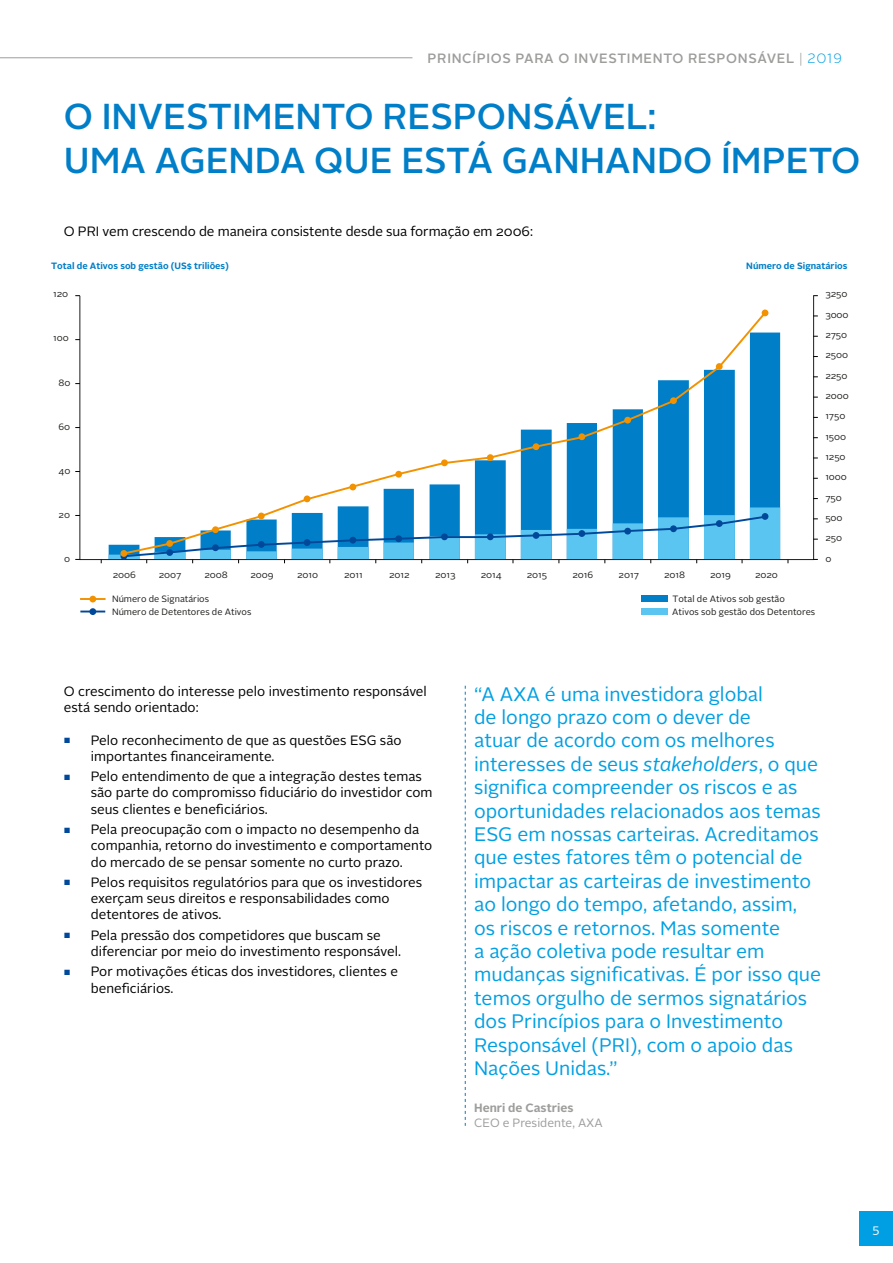
<style>
.page{position:relative;width:893px;height:1263px;background:#fff}
.page>*{position:absolute;margin:0;border:0;box-sizing:border-box;transform-origin:0 0}
.t1{font:500 36px/43.2px "Alright Sans";color:#007ec7}
.t2{font:19.5px/23.4px "Alright Sans";color:#009fe3}
.t3{font:13.5px/16.2px "Alright Sans";color:#000}
.t4{font:500 13.5px "Alright Sans";letter-spacing:.05em;color:#9d9d9c}
.t5{font:12px "Alright Sans";color:#9d9d9c}
.t6{font:700 12px "Alright Sans";color:#9d9d9c}
.t7{font:12px "Alright Sans";color:#fff}
.t8{font:9.15px "Alright Sans";letter-spacing:-.005em;color:#1d1d1b}
.t9{font:700 9.15px "Alright Sans";color:#007ec7}
.s1{font-weight:300}
.s2{font-weight:300;color:#009fe3}
.s3{font-size:7.5px;color:#00489a}
.s4{font-style:italic}
</style>
<div class="page">
<hr style="left:0;top:57px;width:412px;height:1px;background:#9d9d9c">
<div style="left:859px;top:1212px;width:34px;height:34px;background:#009fe3"></div>
<div style="left:768px;top:333px;width:12px;height:174px;background:#007ec7"></div>
<svg style="left:109px;top:507px;width:671px;height:56px"></svg>
<svg style="left:121px;top:310px;width:647px;height:246px"></svg>
<div style="left:79px;top:295px;width:735px;height:265px;border:1px solid #1d1d1b"></div>
<div style="left:641px;top:595px;width:26px;height:7px;background:#007ec7"></div>
<div style="left:641px;top:608px;width:26px;height:7px;background:#5bc5f2"></div>
<hr style="left:81px;top:598px;width:24px;height:2px;background:#f39200">
<div style="left:89px;top:596px;width:7px;height:6px;background:#f39200;border-radius:50%"></div>
<hr style="left:81px;top:610px;width:23px;height:2px;background:#004899">
<div style="left:89px;top:608px;width:7px;height:7px;background:#004899;border-radius:50%"></div>
<div style="left:762px;top:513px;width:6px;height:7px;background:#004899;border-radius:50%"></div>
<div style="left:716px;top:520px;width:7px;height:7px;background:#004899;border-radius:50%"></div>
<div style="left:670px;top:525px;width:7px;height:7px;background:#004899;border-radius:50%"></div>
<div style="left:624px;top:528px;width:7px;height:6px;background:#004899;border-radius:50%"></div>
<div style="left:578px;top:530px;width:7px;height:7px;background:#004899;border-radius:50%"></div>
<div style="left:533px;top:532px;width:6px;height:7px;background:#004899;border-radius:50%"></div>
<div style="left:487px;top:533px;width:7px;height:7px;background:#004899;border-radius:50%"></div>
<div style="left:441px;top:533px;width:7px;height:7px;background:#004899;border-radius:50%"></div>
<div style="left:395px;top:535px;width:7px;height:7px;background:#004899;border-radius:50%"></div>
<div style="left:349px;top:537px;width:7px;height:6px;background:#004899;border-radius:50%"></div>
<div style="left:304px;top:539px;width:6px;height:7px;background:#004899;border-radius:50%"></div>
<div style="left:258px;top:541px;width:7px;height:7px;background:#004899;border-radius:50%"></div>
<div style="left:212px;top:544px;width:7px;height:7px;background:#004899;border-radius:50%"></div>
<div style="left:166px;top:549px;width:7px;height:7px;background:#004899;border-radius:50%"></div>
<svg style="left:120px;top:553px;width:7px;height:7px"></svg>
<div style="left:762px;top:309px;width:6px;height:7px;background:#f39200;border-radius:50%"></div>
<div style="left:716px;top:363px;width:7px;height:7px;background:#f39200;border-radius:50%"></div>
<div style="left:670px;top:397px;width:7px;height:7px;background:#f39200;border-radius:50%"></div>
<div style="left:624px;top:417px;width:7px;height:6px;background:#f39200;border-radius:50%"></div>
<div style="left:578px;top:433px;width:7px;height:7px;background:#f39200;border-radius:50%"></div>
<div style="left:533px;top:443px;width:6px;height:7px;background:#f39200;border-radius:50%"></div>
<div style="left:487px;top:454px;width:7px;height:7px;background:#f39200;border-radius:50%"></div>
<div style="left:441px;top:459px;width:7px;height:7px;background:#f39200;border-radius:50%"></div>
<div style="left:395px;top:471px;width:7px;height:7px;background:#f39200;border-radius:50%"></div>
<div style="left:349px;top:484px;width:7px;height:6px;background:#f39200;border-radius:50%"></div>
<div style="left:304px;top:495px;width:6px;height:7px;background:#f39200;border-radius:50%"></div>
<div style="left:258px;top:513px;width:7px;height:6px;background:#f39200;border-radius:50%"></div>
<div style="left:212px;top:526px;width:7px;height:7px;background:#f39200;border-radius:50%"></div>
<div style="left:166px;top:540px;width:7px;height:7px;background:#f39200;border-radius:50%"></div>
<div style="left:120px;top:550px;width:7px;height:7px;background:#f39200;border-radius:50%"></div>
<svg style="left:465px;top:686px;width:1px;height:440px"></svg>
<p class="t4" style="left:428px;top:49px;width:416px">PRINCÍPIOS PARA O INVESTIMENTO RESPONSÁVEL <span class="s1">|</span> <span class="s2">2019</span></p>
<h1 class="t1" style="left:64px;top:96px;width:798px">O INVESTIMENTO RESPONSÁVEL:<br>UMA AGENDA QUE ESTÁ GANHANDO ÍMPETO</h1>
<p class="t3" style="left:64px;top:223px;width:471px">O PRI vem crescendo de maneira consistente desde sua formação em 2006:</p>
<p class="t9" style="left:51px;top:259px;width:179px">Total de Ativos sob gestão (US$ triliões)</p>
<p class="t9" style="left:746px;top:259px;width:103px">Número de Signatários</p>
<p class="t8" style="left:53px;top:288px;width:17px">120</p>
<p class="t8" style="left:825px;top:288px;width:24px">3250</p>
<p class="t8" style="left:825px;top:308px;width:25px">3000</p>
<p class="t8" style="left:53px;top:332px;width:17px">100</p>
<p class="t8" style="left:825px;top:329px;width:23px">2750</p>
<p class="t8" style="left:825px;top:349px;width:24px">2500</p>
<p class="t8" style="left:59px;top:376px;width:14px">80</p>
<p class="t8" style="left:825px;top:369px;width:24px">2250</p>
<p class="t8" style="left:825px;top:390px;width:25px">2000</p>
<p class="t8" style="left:825px;top:410px;width:22px">1750</p>
<p class="t8" style="left:59px;top:420px;width:13px">60</p>
<p class="t8" style="left:825px;top:430px;width:22px">1500</p>
<p class="t8" style="left:825px;top:451px;width:22px">1250</p>
<p class="t8" style="left:59px;top:464px;width:13px">40</p>
<p class="t8" style="left:825px;top:471px;width:23px">1000</p>
<p class="t8" style="left:825px;top:491px;width:18px">750</p>
<p class="t8" style="left:59px;top:508px;width:13px">20</p>
<p class="t8" style="left:825px;top:512px;width:19px">500</p>
<p class="t8" style="left:825px;top:532px;width:18px">250</p>
<p class="t8" style="left:64px;top:552px;width:8px">0</p>
<p class="t8" style="left:825px;top:552px;width:8px">0</p>
<p class="t8" style="left:113px;top:568px;width:25px">2006</p>
<p class="t8" style="left:159px;top:568px;width:24px">2007</p>
<p class="t8" style="left:204px;top:568px;width:25px">2008</p>
<p class="t8" style="left:250px;top:568px;width:25px">2009</p>
<p class="t8" style="left:297px;top:568px;width:23px">2010</p>
<p class="t8" style="left:344px;top:568px;width:20px">2011</p>
<p class="t8" style="left:389px;top:568px;width:22px">2012</p>
<p class="t8" style="left:435px;top:568px;width:22px">2013</p>
<p class="t8" style="left:481px;top:568px;width:22px">2014</p>
<p class="t8" style="left:527px;top:568px;width:22px">2015</p>
<p class="t8" style="left:572px;top:568px;width:22px">2016</p>
<p class="t8" style="left:619px;top:568px;width:22px">2017</p>
<p class="t8" style="left:664px;top:568px;width:23px">2018</p>
<p class="t8" style="left:710px;top:568px;width:22px">2019</p>
<p class="t8" style="left:755px;top:568px;width:24px">2020</p>
<p class="t8" style="left:672px;top:593px;width:114px">Total de Ativos sob gestão</p>
<p class="t8" style="left:112px;top:593px;width:99px">Número de Signatários</p>
<p class="t8" style="left:112px;top:605px;width:141px">Número de Detentores de Ativos</p>
<p class="t8" style="left:672px;top:606px;width:145px">Ativos sob gestão dos Detentores</p>
<p class="t3" style="left:64px;top:683px;width:365px">O crescimento do interesse pelo investimento responsável está sendo orientado:</p>
<p class="t3" style="left:91px;top:732px;width:312px;text-indent:-27px"><span class="s3">■</span> Pelo reconhecimento de que as questões ESG são importantes financeiramente.</p>
<p class="t3" style="left:91px;top:769px;width:343px;text-indent:-27px"><span class="s3">■</span> Pelo entendimento de que a integração destes temas são parte do compromisso fiduciário do investidor com seus clientes e beneficiários.</p>
<p class="t3" style="left:91px;top:821px;width:343px;text-indent:-27px"><span class="s3">■</span> Pela preocupação com o impacto no desempenho da companhia, retorno do investimento e comportamento do mercado de se pensar somente no curto prazo.</p>
<p class="t3" style="left:91px;top:874px;width:333px;text-indent:-27px"><span class="s3">■</span> Pelos requisitos regulatórios para que os investidores exerçam seus direitos e responsabilidades como detentores de ativos.</p>
<p class="t3" style="left:91px;top:927px;width:312px;text-indent:-27px"><span class="s3">■</span> Pela pressão dos competidores que buscam se diferenciar por meio do investimento responsável.</p>
<p class="t3" style="left:91px;top:964px;width:309px;text-indent:-27px"><span class="s3">■</span> Por motivações éticas dos investidores, clientes e beneficiários.</p>
<p class="t2" style="left:474px;top:682px;width:348px">“A AXA é uma investidora global<br>de longo prazo com o dever de<br>atuar de acordo com os melhores interesses de seus <span class="s4">stakeholders</span>, o que significa compreender os riscos e as oportunidades relacionados aos temas ESG em nossas carteiras. Acreditamos que estes fatores têm o potencial de impactar as carteiras de investimento ao longo do tempo, afetando, assim, os riscos e retornos. Mas somente<br>a ação coletiva pode resultar em mudanças significativas. É por isso que temos orgulho de sermos signatários dos Princípios para o Investimento Responsável (PRI), com o apoio das Nações Unidas.”</p>
<p class="t6" style="left:474px;top:1100px;width:101px">Henri de Castries</p>
<p class="t5" style="left:474px;top:1114px;width:130px">CEO e Presidente, AXA</p>
<p class="t7" style="left:872px;top:1221px;width:8px">5</p>
</div>
